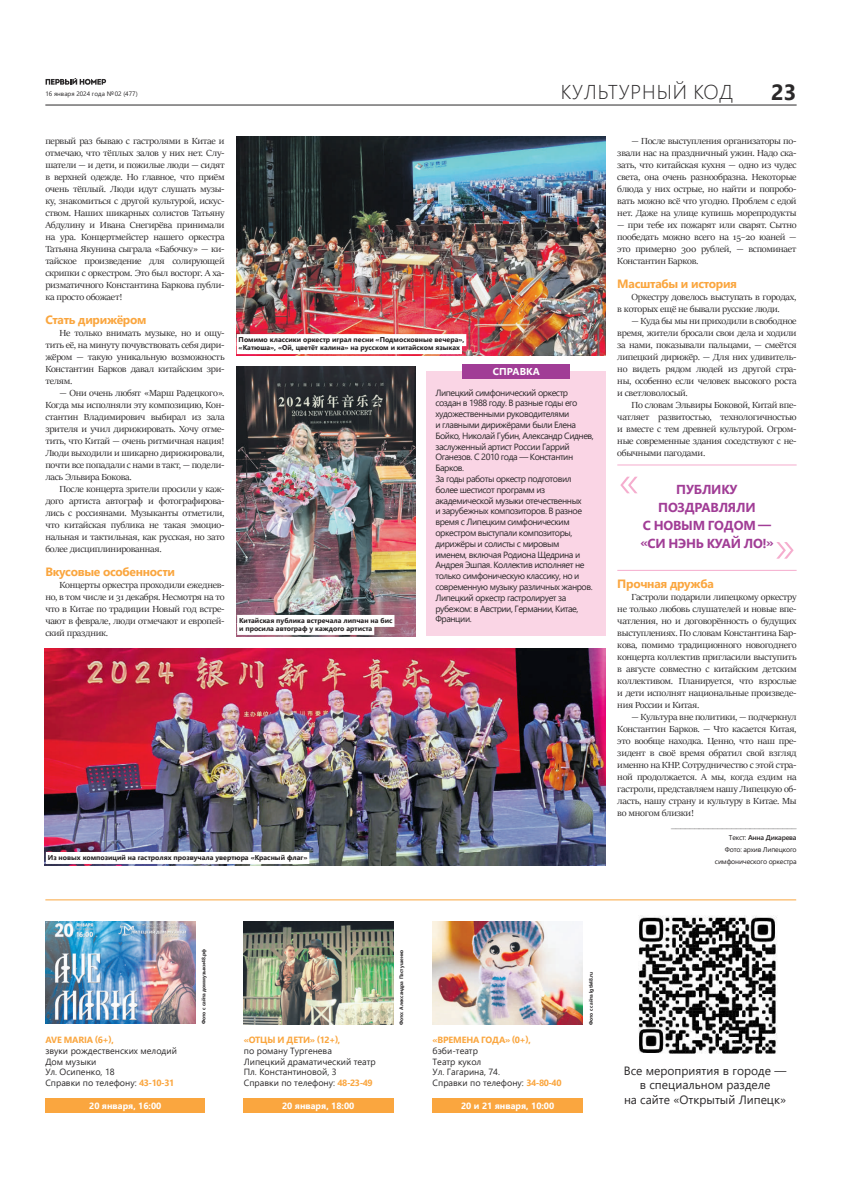
<style>
.page{position:relative;width:842px;height:1191px;background:#fff}
.page>*{position:absolute;margin:0;border:0;box-sizing:border-box;transform-origin:0 0}
.t1{font:300 50px "Segoe UI";color:#f5adce}
.t2{font:700 22px "Segoe UI";color:#2b292a}
.t3{font:300 20px "Segoe UI";letter-spacing:.045em;color:#2b292a}
.t4{font:700 13px/18px "Segoe UI";letter-spacing:-.015em;color:#a13d96;text-align:center}
.t5{font:12px/14.4px "Segoe UI";color:#2b292a;text-align:center}
.t6{font:700 12px "Segoe UI";letter-spacing:-.025em;color:#faa63f}
.t7{font:700 10px "Segoe UI";letter-spacing:.01em;color:#fff}
.t8{font:9.9px/12px "Sitka Banner";letter-spacing:-.025em;color:#2b292a;text-align:justify;scale:1.07 1}
.t9{font:9px/10.8px "Segoe UI";letter-spacing:-.05em;color:#2b292a}
.t10{font:9px/10.8px "Segoe UI";color:#2b292a}
.t11{font:700 9px "Segoe UI";letter-spacing:-.015em;color:#faa63f}
.t12{font:700 9px "Segoe UI";color:#fff}
.t13{font:700 7px/8px "Segoe UI";color:#231f20}
.t14{font:7px/12px "Segoe UI";letter-spacing:-.025em;color:#231f20;text-align:right}
.t15{font:6.4px "Segoe UI";color:#2b292a}
.t16{font:700 5px "Segoe UI";color:#2b292a}
.s1{font-weight:600}
.s2{font-weight:700;color:#faa63f}
</style>
<div class="page">
<svg style="left:46px;top:78px;width:60px;height:7px"></svg>
<hr style="left:45px;top:104px;width:752px;height:1px;background:#2b292a">
<img style="left:639px;top:915px;width:138px;height:139px">
<hr style="left:45px;top:899px;width:751px;height:1px;background:#faa63f">
<img style="left:433px;top:922px;width:150px;height:102px">
<img style="left:243px;top:922px;width:150px;height:102px">
<img style="left:45px;top:922px;width:151px;height:102px">
<div style="left:433px;top:1098px;width:150px;height:15px;background:#faa63f"></div>
<div style="left:243px;top:1098px;width:150px;height:15px;background:#faa63f"></div>
<div style="left:45px;top:1098px;width:160px;height:15px;background:#faa63f"></div>
<img style="left:236px;top:366px;width:179px;height:270px">
<img style="left:236px;top:136px;width:370px;height:219px">
<img style="left:45px;top:648px;width:561px;height:217px">
<div style="left:427px;top:371px;width:179px;height:265px;background:#fad5e5"></div>
<hr style="left:617px;top:464px;width:180px;height:1px;background:#f5adce">
<hr style="left:617px;top:570px;width:180px;height:1px;background:#f5adce">
<div style="left:237px;top:334px;width:229px;height:12px;background:#fff"></div>
<div style="left:237px;top:342px;width:225px;height:12px;background:#fff"></div>
<div style="left:237px;top:615px;width:157px;height:12px;background:#fff"></div>
<div style="left:237px;top:623px;width:137px;height:12px;background:#fff"></div>
<div style="left:46px;top:852px;width:263px;height:12px;background:#fff"></div>
<div style="left:462px;top:364px;width:108px;height:14px;background:#a13d96"></div>
<h3 class="t3" style="left:561px;top:73px;width:173px">КУЛЬТУРНЫЙ КОД</h3>
<p class="t15" style="left:45px;top:88px;width:94px">16 января 2024 года №02 (477)</p>
<h2 class="t2" style="left:771px;top:71px;width:27px">23</h2>
<p class="t8" style="left:45px;top:135px;width:169px">первый раз бываю с гастролями в Китае и отмечаю, что тёплых залов у них нет. Слу&shy;шатели — и дети, и пожилые люди — сидят в верхней одежде. Но главное, что приём очень тёплый. Люди идут слушать музы&shy;ку, знакомиться с другой культурой, искус&shy;ством. Наших шикарных солистов Татьяну Абдулину и Ивана Снегирёва принимали на ура. Концертмейстер нашего оркестра Татьяна Якунина сыграла «Бабочку» — ки&shy;тайское произведение для солирующей скрипки с оркестром. Это был восторг. А ха&shy;ризматичного Константина Баркова публи&shy;ка просто обожает!</p>
<p class="t6" style="left:45px;top:308px;width:103px">Стать дирижёром</p>
<p class="t8" style="left:45px;top:327px;width:169px;text-indent:14px">Не только внимать музыке, но и ощу&shy;тить её, на минуту почувствовать себя дири&shy;жёром — такую уникальную возможность Константин Барков давал китайским зри&shy;телям.</p>
<p class="t8" style="left:45px;top:387px;width:169px;text-indent:14px">— Они очень любят «Марш Радецкого».<br>Когда мы исполняли эту композицию, Кон&shy;стантин Владимирович выбирал из зала зрителя и учил дирижировать. Хочу отме&shy;тить, что Китай — очень ритмичная нация!<br>Люди выходили и шикарно дирижировали, почти все попадали с нами в такт, — подели&shy;лась Эльвира Бокова.</p>
<p class="t8" style="left:45px;top:483px;width:169px;text-indent:14px">После концерта зрители просили у каж&shy;дого артиста автограф и фотографирова&shy;лись с россиянами. Музыканты отметили, что китайская публика не такая эмоцио&shy;нальная и тактильная, как русская, но зато более дисциплинированная.</p>
<p class="t6" style="left:45px;top:560px;width:131px">Вкусовые особенности</p>
<p class="t8" style="left:45px;top:579px;width:169px;text-indent:14px">Концерты оркестра проходили ежеднев&shy;но, в том числе и 31 декабря. Несмотря на то что в Китае по традиции Новый год встре&shy;чают в феврале, люди отмечают и европей&shy;ский праздник.</p>
<p class="t8" style="left:617px;top:135px;width:169px;text-indent:14px">— После выступления организаторы по&shy;звали нас на праздничный ужин. Надо ска&shy;зать, что китайская кухня — одно из чудес света, она очень разнообразна. Некоторые блюда у них острые, но найти и попробо&shy;вать можно всё что угодно. Проблем с едой нет. Даже на улице купишь морепродукты</p>
<p class="t8" style="left:617px;top:219px;width:169px">— при тебе их пожарят или сварят. Сытно пообедать можно всего на 15–20 юаней — это примерно 300 рублей, — вспоминает Константин Барков.</p>
<p class="t6" style="left:617px;top:272px;width:121px">Масштабы и история</p>
<p class="t8" style="left:617px;top:291px;width:169px;text-indent:14px">Оркестру довелось выступать в городах, в которых ещё не бывали русские люди.</p>
<p class="t8" style="left:617px;top:315px;width:169px;text-indent:14px">— Куда бы мы ни приходили в свободное время, жители бросали свои дела и ходили за нами, показывали пальцами, — смеётся липецкий дирижёр. — Для них удивитель&shy;но видеть рядом людей из другой стра&shy;ны, особенно если человек высокого роста и светловолосый.</p>
<p class="t8" style="left:617px;top:399px;width:169px;text-indent:14px">По словам Эльвиры Боковой, Китай впе&shy;чатляет развитостью, технологичностью и вместе с тем древней культурой. Огром&shy;ные современные здания соседствуют с не&shy;обычными пагодами.</p>
<p class="t13" style="left:239px;top:335px;width:227px">Помимо классики оркестр играл песни «Подмосковные вечера», «Катюша», «Ой, цветёт калина» на русском и китайском языках</p>
<p class="t7" style="left:493px;top:362px;width:48px">СПРАВКА</p>
<p class="t9" style="left:435px;top:386px;width:160px">Липецкий симфонический оркестр создан в 1988 году. В разные годы его художественными руководителями<br>и главными дирижёрами были Елена<br>Бойко, Николай Губин, Александр Сиднев, заслуженный артист России Гаррий<br>Оганезов. С 2010 года — Константин<br>Барков.<br>За годы работы оркестр подготовил более шестисот программ из академической музыки отечественных<br>и зарубежных композиторов. В разное время с Липецким симфоническим оркестром выступали композиторы, дирижёры и солисты с мировым<br>именем, включая Родиона Щедрина и<br>Андрея Эшпая. Коллектив исполняет не только симфоническую классику, но и современную музыку различных жанров.<br>Липецкий оркестр гастролирует за рубежом: в Австрии, Германии, Китае,<br>Франции.</p>
<h1 class="t1" style="left:617px;top:433px;width:25px">«</h1>
<h3 class="t4" style="left:640px;top:479px;width:135px">ПУБЛИКУ<br>ПОЗДРАВЛЯЛИ<br>С НОВЫМ ГОДОМ — «СИ НЭНЬ КУАЙ ЛО!»</h3>
<h1 class="t1" style="left:797px;top:602px;width:25px;rotate:-180deg">«</h1>
<p class="t6" style="left:617px;top:572px;width:98px">Прочная дружба</p>
<p class="t8" style="left:617px;top:591px;width:169px;text-indent:14px">Гастроли подарили липецкому оркестру не только любовь слушателей и новые впе&shy;чатления, но и договорённость о будущих выступлениях. По словам Константина Бар&shy;кова, помимо традиционного новогоднего концерта коллектив пригласили выступить в августе совместно с китайским детским коллективом. Планируется, что взрослые и дети исполнят национальные произведе&shy;ния России и Китая.</p>
<p class="t8" style="left:631px;top:711px;width:156px">— Культура вне политики, — подчеркнул</p>
<p class="t8" style="left:617px;top:723px;width:169px">Константин Барков. — Что касается Китая,</p>
<p class="t8" style="left:617px;top:735px;width:169px">это вообще находка. Ценно, что наш пре-</p>
<p class="t8" style="left:617px;top:747px;width:169px">зидент в своё время обратил свой взгляд</p>
<p class="t8" style="left:617px;top:759px;width:169px">именно на КНР. Сотрудничество с этой стра-</p>
<p class="t8" style="left:617px;top:771px;width:169px">ной продолжается. А мы, когда ездим на</p>
<p class="t8" style="left:617px;top:783px;width:169px">гастроли, представляем нашу Липецкую об-</p>
<p class="t8" style="left:617px;top:795px;width:169px">ласть, нашу страну и культуру в Китае. Мы</p>
<p class="t8" style="left:617px;top:807px;width:73px">во многом близки!</p>
<p class="t8" style="left:671px;top:819px;width:119px">___________________________</p>
<p class="t14" style="left:715px;top:831px;width:83px">Текст: <span class="s1">Анна Дикарева<br></span>Фото: архив Липецкого симфонического оркестра</p>
<p class="t13" style="left:239px;top:616px;width:155px">Китайская публика встречала липчан на бис и просила автограф у каждого артиста</p>
<p class="t13" style="left:48px;top:853px;width:261px">Из новых композиций на гастролях прозвучала увертюра «Красный флаг»</p>
<p class="t16" style="left:199px;top:1024px;width:77px;rotate:-90deg">Фото с сайта доммузыки48.рф</p>
<p class="t16" style="left:397px;top:1025px;width:77px;rotate:-90deg">Фото: Александра Пастушенко</p>
<p class="t11" style="left:46px;top:1031px;width:70px">AVE MARIA (6+),</p>
<p class="t10" style="left:45px;top:1044px;width:133px">звуки рождественских мелодий<br>Дом музыки<br>Ул. Осипенко, 18<br>Справки по телефону: <span class="s2">43-10-31</span></p>
<p class="t12" style="left:89px;top:1097px;width:74px">20 января, 16:00</p>
<p class="t12" style="left:282px;top:1097px;width:74px">20 января, 18:00</p>
<p class="t12" style="left:461px;top:1097px;width:95px">20 и 21 января, 10:00</p>
<p class="t11" style="left:244px;top:1031px;width:98px">«ОТЦЫ И ДЕТИ» (12+),</p>
<p class="t10" style="left:244px;top:1044px;width:133px">по роману Тургенева<br>Липецкий драматический театр<br>Пл. Константиновой, 3<br>Справки по телефону: <span class="s2">48-23-49</span></p>
<p class="t11" style="left:433px;top:1031px;width:100px">«ВРЕМЕНА ГОДА» (0+),</p>
<p class="t10" style="left:433px;top:1044px;width:130px">бэби-театр<br>Театр кукол<br>Ул. Гагарина, 74.<br>Справки по телефону: <span class="s2">34-80-40</span></p>
<p class="t16" style="left:586px;top:1025px;width:55px;rotate:-90deg">Фото с сайта lgtk48.ru</p>
<p class="t5" style="left:624px;top:1062px;width:164px">Все мероприятия в городе — в специальном разделе<br>на сайте «Открытый Липецк»</p>
</div>
